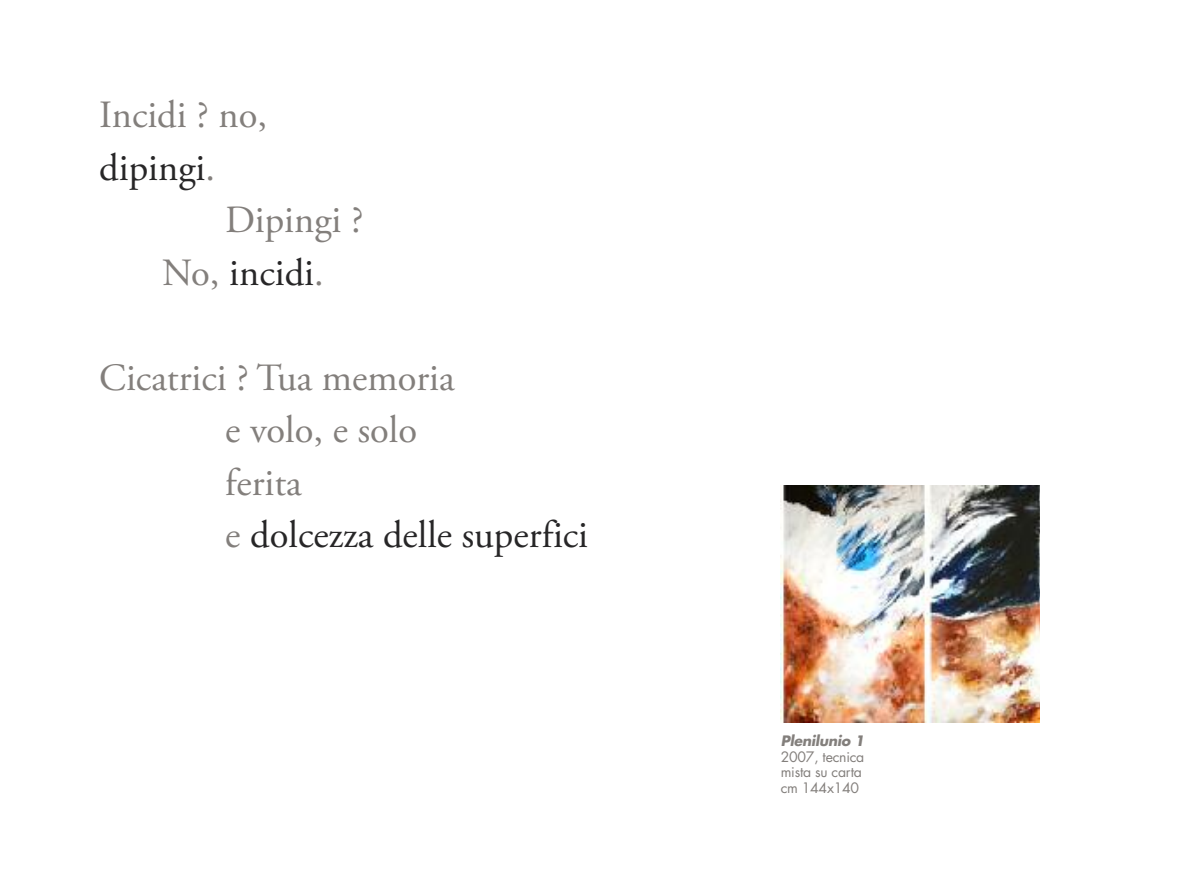
<style>
.page{position:relative;width:1191px;height:893px;background:#fff}
.page>*{position:absolute;margin:0;border:0;box-sizing:border-box;transform-origin:0 0}
.t1{font:38.5px/52.5px "Adobe Garamond Pro";color:#837f7c}
.t2{font:14px/15.8px "Futura";letter-spacing:-.015em;color:#837f7c}
.t3{font:italic 700 14px "Futura";letter-spacing:-.015em;color:#837f7c}
.s1{color:#272627}
</style>
<div class="page">
<img style="left:780px;top:485px;width:260px;height:237px">
<p class="t1" style="left:99px;top:92px;width:169px">Incidi ? no, <span class="s1">dipingi</span>.</p>
<p class="t1" style="left:162px;top:197px;width:203px;text-indent:63px">Dipingi ?<br>No, <span class="s1">incidi</span>.</p>
<p class="t1" style="left:225px;top:355px;width:364px;text-indent:-126px">Cicatrici ? Tua memoria<br>e volo, e solo<br>ferita<br>e <span class="s1">dolcezza delle superfici</span></p>
<p class="t3" style="left:780px;top:734px;width:85px">Plenilunio 1</p>
<p class="t2" style="left:780px;top:750px;width:85px">2007, tecnica mista su carta cm 144x140</p>
</div>
